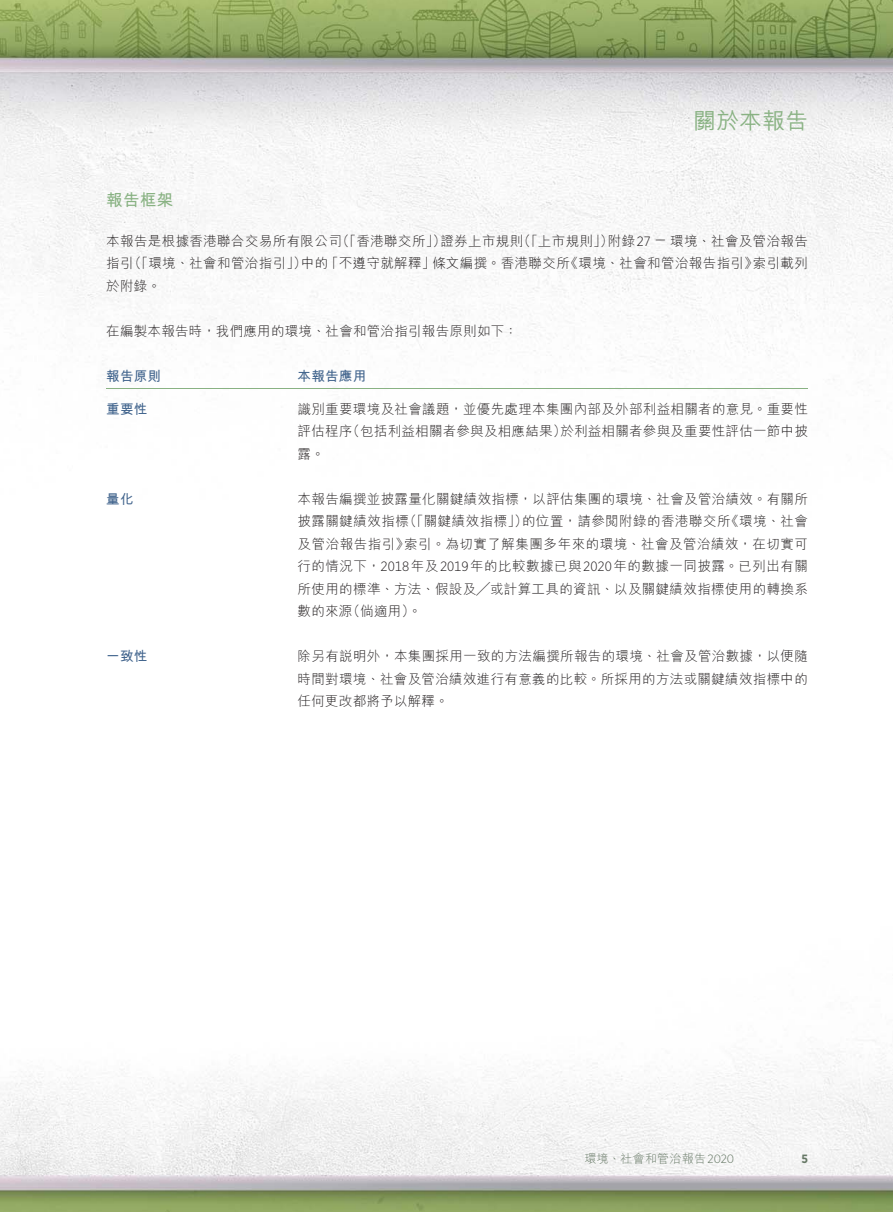
<style>
.page{position:relative;width:893px;height:1212px;background:#fff}
.page>*{position:absolute;margin:0;border:0;box-sizing:border-box;transform-origin:0 0}
.t1{font:22.5px "M Hei HK Medium E Ten B5 H";letter-spacing:.02em;color:#89b283}
.t2{font:16.5px "M Hei HK Bold E Ten B5 H";color:#89b283}
.t3{font:13.5px/22.5px "M Hei HK Light E Ten B5 H";letter-spacing:.025em;color:#231f20;text-align:justify}
.t4{font:13.5px "M Hei HK Bold E Ten B5 H";letter-spacing:.02em;color:#40638c}
.t5{font:12px "M Hei HK Light E Ten B5 H";letter-spacing:.02em;color:#667865}
.t6{font:700 12px "Gotham Narrow";color:#667865}
.s1{font-family:"Gotham Narrow";font-weight:300}
</style>
<div class="page">
<img style="left:0;top:0;width:893px;height:1212px">
<hr style="left:106px;top:388px;width:192px;height:1px;background:#89b283">
<hr style="left:298px;top:388px;width:510px;height:1px;background:#89b283">
<h1 class="t1" style="left:694px;top:112px;width:116px">關於本報告</h1>
<p class="t2" style="left:106px;top:194px;width:68px">報告框架</p>
<p class="t3" style="left:106px;top:231px;width:703px">本報告是根據香港聯合交易所有限公司（「香港聯交所」）證券上市規則（「上市規則」）附錄<span class="s1">27 —</span> 環境、社會及管治報告指引（「環境、社會和管治指引」）中的「不遵守就解釋」條文編撰。香港聯交所《環境、社會和管治報告指引》索引載列於附錄。</p>
<p class="t3" style="left:106px;top:321px;width:413px">在編製本報告時，我們應用的環境、社會和管治指引報告原則如下：</p>
<p class="t4" style="left:106px;top:370px;width:56px">報告原則</p>
<p class="t4" style="left:298px;top:370px;width:70px">本報告應用</p>
<p class="t4" style="left:106px;top:404px;width:43px">重要性</p>
<p class="t3" style="left:298px;top:399px;width:512px">識別重要環境及社會議題，並優先處理本集團內部及外部利益相關者的意見。重要性評估程序（包括利益相關者參與及相應結果）於利益相關者參與及重要性評估一節中披露。</p>
<p class="t4" style="left:106px;top:494px;width:29px">量化</p>
<p class="t3" style="left:298px;top:489px;width:512px">本報告編撰並披露量化關鍵績效指標，以評估集團的環境、社會及管治績效。有關所披露關鍵績效指標（「關鍵績效指標」）的位置，請參閱附錄的香港聯交所《環境、社會及管治報告指引》索引。為切實了解集團多年來的環境、社會及管治績效，在切實可行的情況下，<span class="s1">2018</span>年及<span class="s1">2019</span>年的比較數據已與<span class="s1">2020</span>年的數據一同披露。已列出有關所使用的標準、方法、假設及╱或計算工具的資訊、以及關鍵績效指標使用的轉換系數的來源（倘適用）。</p>
<p class="t4" style="left:106px;top:651px;width:43px">一致性</p>
<p class="t3" style="left:298px;top:647px;width:512px">除另有說明外，本集團採用一致的方法編撰所報告的環境、社會及管治數據，以便隨時間對環境、社會及管治績效進行有意義的比較。所採用的方法或關鍵績效指標中的任何更改都將予以解釋。</p>
<p class="t5" style="left:584px;top:1154px;width:151px">環境、社會和管治報告<span class="s1">2020</span></p>
<p class="t6" style="left:801px;top:1153px;width:8px">5</p>
</div>
